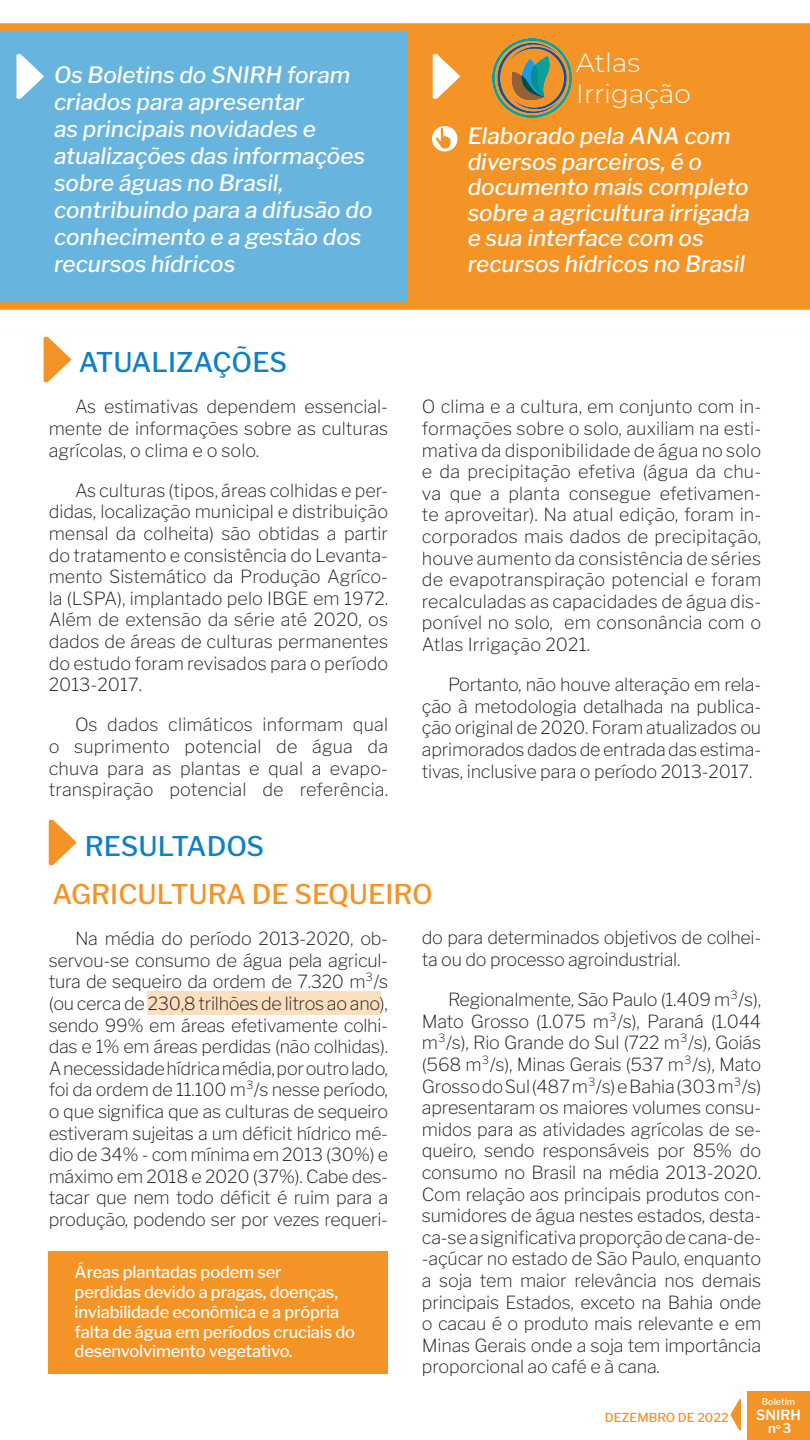
<style>
.page{position:relative;width:810px;height:1440px;background:#fff}
.page>*{position:absolute;margin:0;border:0;box-sizing:border-box;transform-origin:0 0}
.t1{font:500 27px "Libre Franklin";color:#1181c4}
.t2{font:500 27px "Libre Franklin";color:#f49326}
.Medium_Header{font:300 26.33px "Montserrat";color:#fff}
.t3{font:italic 500 22.5px/27px "Libre Franklin";color:#fff}
.t4{font:200 18px/21.6px "Libre Franklin";letter-spacing:-.01em;color:#262626;text-align:justify}
.t5{font:500 16.5px/19.8px "Libre Franklin";letter-spacing:-.01em;color:#fff}
.t6{font:600 13.95px "Libre Franklin";color:#fff}
.t7{font:600 13.27px "Libre Franklin";color:#fff}
.t8{font:500 12.3px "Libre Franklin";color:#f49326}
.t9{font:500 9.07px "Libre Franklin";color:#fff}
</style>
<div class="page">
<div style="left:147px;top:992px;width:234px;height:23px;background:#fbdfbe"></div>
<div style="left:0;top:27px;width:408px;height:279px;background:#67b4df"></div>
<div style="left:408px;top:27px;width:402px;height:279px;background:#f49326"></div>
<svg style="left:17px;top:54px;width:27px;height:45px"></svg>
<svg style="left:433px;top:54px;width:27px;height:45px"></svg>
<div style="left:0;top:302px;width:810px;height:8px;background:#f49326"></div>
<div style="left:0;top:23px;width:810px;height:8px;background:#f49326"></div>
<svg style="left:432px;top:126px;width:26px;height:26px"></svg>
<svg style="left:436px;top:128px;width:15px;height:21px"></svg>
<div style="left:747px;top:1391px;width:63px;height:49px;background:#f49326"></div>
<svg style="left:730px;top:1399px;width:11px;height:32px"></svg>
<svg style="left:44px;top:337px;width:27px;height:45px"></svg>
<svg style="left:49px;top:820px;width:28px;height:45px"></svg>
<div style="left:49px;top:1251px;width:339px;height:123px;background:#f49326"></div>
<img style="left:493px;top:39px;width:80px;height:78px">
<p class="t3" style="left:54px;top:59px;width:320px">Os Boletins do SNIRH foram criados para apresentar<br>as principais novidades e atualizações das informações sobre águas no Brasil, contribuindo para a difusão do conhecimento e a gestão dos recursos hídricos</p>
<p class="t1" style="left:79px;top:341px;width:210px">ATUALIZAÇÕES</p>
<p class="t4" style="left:49px;top:394px;width:341px;text-indent:26px">As estimativas dependem essencial&shy;mente de informações sobre as culturas agrícolas, o clima e o solo.</p>
<p class="t4" style="left:49px;top:478px;width:341px;text-indent:26px">As culturas (tipos, áreas colhidas e per&shy;didas, localização municipal e distribuição mensal da colheita) são obtidas a partir do tratamento e consistência do Levanta&shy;mento Sistemático da Produção Agríco&shy;la (LSPA), implantado pelo IBGE em 1972.<br>Além de extensão da série até 2020, os dados de áreas de culturas permanentes do estudo foram revisados para o período 2013-2017.</p>
<p class="t4" style="left:49px;top:712px;width:341px;text-indent:26px">Os dados climáticos informam qual o suprimento potencial de água da chuva para as plantas e qual a evapo&shy;transpiração potencial de referência.</p>
<p class="t1" style="left:85px;top:825px;width:181px">RESULTADOS</p>
<p class="Medium_Header" style="left:576px;top:45px;width:65px">Atlas</p>
<p class="Medium_Header" style="left:576px;top:77px;width:116px">Irrigação</p>
<p class="t3" style="left:468px;top:122px;width:284px;line-height:25.5px">Elaborado pela ANA com diversos parceiros, é o documento mais completo sobre a agricultura irrigada e sua interface com os recursos hídricos no Brasil</p>
<p class="t4" style="left:422px;top:394px;width:341px">O clima e a cultura, em conjunto com in&shy;formações sobre o solo, auxiliam na esti&shy;mativa da disponibilidade de água no solo e da precipitação efetiva (água da chu&shy;va que a planta consegue efetivamen&shy;te aproveitar). Na atual edição, foram in&shy;corporados mais dados de precipitação, houve aumento da consistência de séries de evapotranspiração potencial e foram recalculadas as capacidades de água dis&shy;ponível no solo, em consonância com o Atlas Irrigação 2021.</p>
<p class="t4" style="left:422px;top:672px;width:341px;text-indent:26px">Portanto, não houve alteração em rela&shy;ção à metodologia detalhada na publica&shy;ção original de 2020. Foram atualizados ou aprimorados dados de entrada das estima&shy;tivas, inclusive para o período 2013-2017.</p>
<p class="t2" style="left:52px;top:873px;width:382px">AGRICULTURA DE SEQUEIRO</p>
<p class="t4" style="left:49px;top:926px;width:341px;text-indent:26px">Na média do período 2013-2020, ob&shy;servou-se consumo de água pela agricul&shy;tura de sequeiro da ordem de 7.320 m³/s (ou cerca de 230,8 trilhões de litros ao ano), sendo 99% em áreas efetivamente colhi&shy;das e 1% em áreas perdidas (não colhidas).<br>A necessidade hídrica média, por outro lado, foi da ordem de 11.100 m³/s nesse período, o que significa que as culturas de sequeiro estiveram sujeitas a um déficit hídrico mé&shy;dio de 34% - com mínima em 2013 (30%) e máximo em 2018 e 2020 (37%). Cabe des&shy;tacar que nem todo déficit é ruim para a produção, podendo ser por vezes requeri-</p>
<p class="t5" style="left:75px;top:1261px;width:282px">Áreas plantadas podem ser<br>perdidas devido a pragas, doenças, inviabilidade econômica e a própria falta de água em períodos cruciais do desenvolvimento vegetativo.</p>
<p class="t4" style="left:422px;top:925px;width:341px">do para determinados objetivos de colhei&shy;ta ou do processo agroindustrial.</p>
<p class="t4" style="left:422px;top:987px;width:341px;text-indent:26px">Regionalmente, São Paulo (1.409 m³/s), Mato Grosso (1.075 m³/s), Paraná (1.044 m³/s), Rio Grande do Sul (722 m³/s), Goiás (568 m³/s), Minas Gerais (537 m³/s), Mato Grosso do Sul (487 m³/s) e Bahia (303 m³/s) apresentaram os maiores volumes consu&shy;midos para as atividades agrícolas de se&shy;queiro, sendo responsáveis por 85% do consumo no Brasil na média 2013-2020.<br>Com relação aos principais produtos con&shy;sumidores de água nestes estados, desta&shy;ca-se a significativa proporção de cana-de--açúcar no estado de São Paulo, enquanto a soja tem maior relevância nos demais principais Estados, exceto na Bahia onde o cacau é o produto mais relevante e em Minas Gerais onde a soja tem importância proporcional ao café e à cana.</p>
<p class="t9" style="left:762px;top:1395px;width:35px">Boletim</p>
<p class="t7" style="left:768px;top:1418px;width:24px">n<sup>o</sup> 3</p>
<p class="t8" style="left:605px;top:1408px;width:125px">DEZEMBRO DE 2022</p>
<p class="t6" style="left:756px;top:1404px;width:46px">SNIRH</p>
</div>
